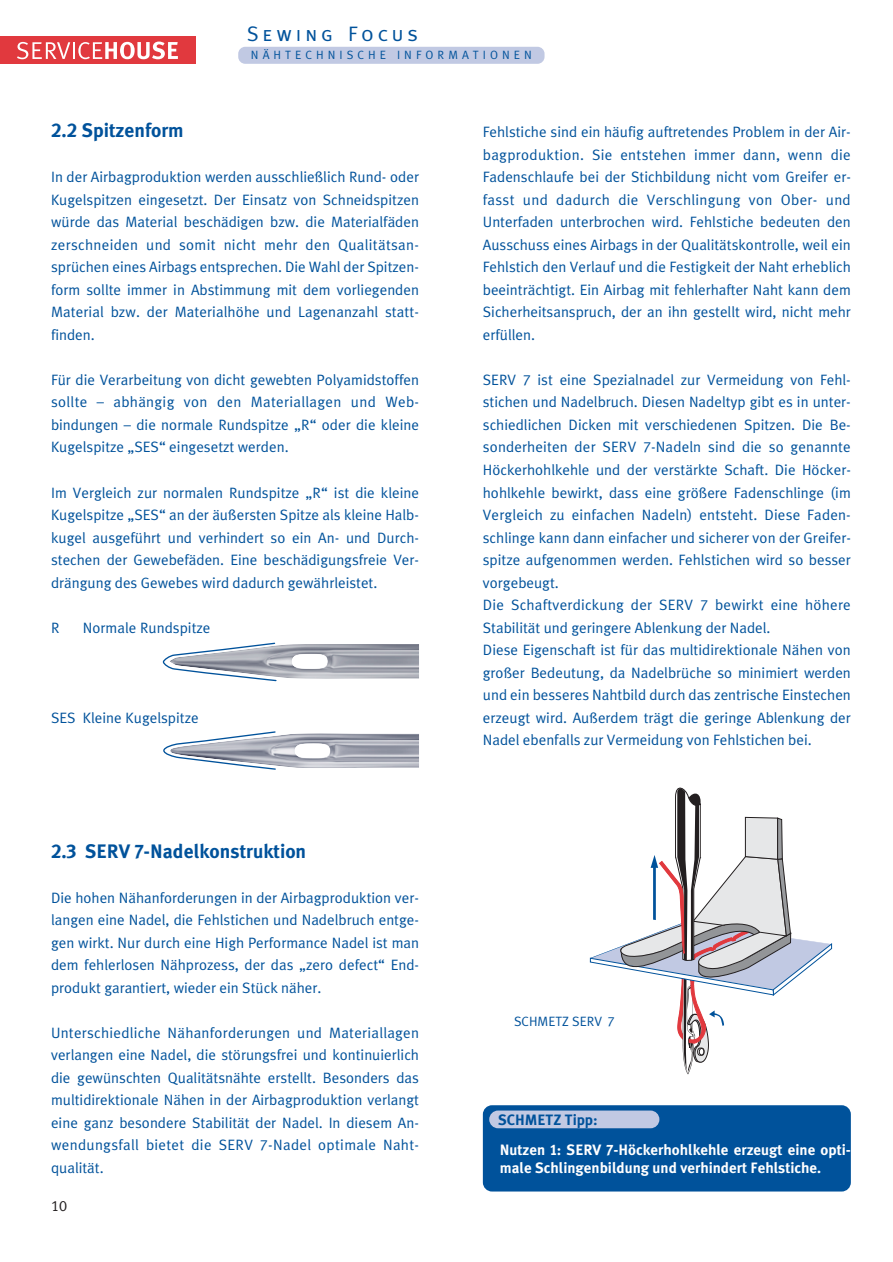
<style>
.page{position:relative;width:893px;height:1262px;background:#fff}
.page>*{position:absolute;margin:0;border:0;box-sizing:border-box;transform-origin:0 0}
.t1{font:21px "Meta Caps";letter-spacing:.185em;color:#00529b}
.t2{font:700 19.5px "Schmetz";color:#00529b}
.t3{font:15px/22.5px "Schmetz Normal";color:#00529b;text-align:justify}
.t4{font:700 15px/18.8px "Schmetz";color:#fff}
.t5{font:700 15px "Schmetz";color:#00529b}
.t6{font:15px "Schmetz Normal";color:#231f20}
.t7{font:13.5px "Schmetz Normal";color:#00529b}
.t8{font:12px "Schmetz Normal";letter-spacing:.335em;color:#00529b}
</style>
<div class="page">
<svg style="left:590px;top:787px;width:241px;height:287px"></svg>
<div style="left:0;top:36px;width:196px;height:28px;background:#e1393e"></div>
<svg style="left:17px;top:42px;width:161px;height:17px"></svg>
<div style="left:238px;top:47px;width:306px;height:17px;background:#c1c9e3;border-radius:7px"></div>
<div style="left:483px;top:1105px;width:367px;height:86px;background:#00529b;border-radius:9px"></div>
<div style="left:489px;top:1110px;width:170px;height:18px;background:#c1c9e3;border-radius:9px"></div>
<img style="left:277px;top:644px;width:142px;height:34px">
<svg style="left:162px;top:642px;width:115px;height:40px"></svg>
<img style="left:276px;top:733px;width:143px;height:35px">
<svg style="left:163px;top:731px;width:113px;height:39px"></svg>
<h1 class="t1" style="left:247px;top:22px;width:172px">Sewing Focus</h1>
<p class="t8" style="left:251px;top:50px;width:282px">NÄHTECHNISCHE INFORMATIONEN</p>
<h2 class="t2" style="left:51px;top:123px;width:134px">2.2 Spitzenform</h2>
<p class="t3" style="left:51px;top:167px;width:369px">In der Airbagproduktion werden ausschließlich Rund- oder Kugelspitzen eingesetzt. Der Einsatz von Schneidspitzen würde das Material beschädigen bzw. die Materialfäden zerschneiden und somit nicht mehr den Qualitätsan&shy;sprüchen eines Airbags entsprechen. Die Wahl der Spitzen&shy;form sollte immer in Abstimmung mit dem vorliegenden Material bzw. der Materialhöhe und Lagenanzahl statt&shy;finden.</p>
<p class="t3" style="left:51px;top:369px;width:369px">Für die Verarbeitung von dicht gewebten Polyamidstoffen sollte – abhängig von den Materiallagen und Web&shy;bindungen – die normale Rundspitze „R“ oder die kleine Kugelspitze „SES“ eingesetzt werden.</p>
<p class="t3" style="left:51px;top:482px;width:369px">Im Vergleich zur normalen Rundspitze „R“ ist die kleine Kugelspitze „SES“ an der äußersten Spitze als kleine Halb&shy;kugel ausgeführt und verhindert so ein An- und Durch&shy;stechen der Gewebefäden. Eine beschädigungsfreie Ver&shy;drängung des Gewebes wird dadurch gewährleistet.</p>
<p class="t3" style="left:51px;top:617px;width:10px">R</p>
<p class="t3" style="left:83px;top:617px;width:129px">Normale Rundspitze</p>
<p class="t3" style="left:51px;top:707px;width:149px">SES Kleine Kugelspitze</p>
<h2 class="t2" style="left:51px;top:843px;width:257px">2.3 SERV 7-Nadelkonstruktion</h2>
<p class="t3" style="left:51px;top:887px;width:369px">Die hohen Nähanforderungen in der Airbagproduktion ver&shy;langen eine Nadel, die Fehlstichen und Nadelbruch entge&shy;gen wirkt. Nur durch eine High Performance Nadel ist man dem fehlerlosen Nähprozess, der das „zero defect“ End&shy;produkt garantiert, wieder ein Stück näher.</p>
<p class="t3" style="left:51px;top:1022px;width:369px">Unterschiedliche Nähanforderungen und Materiallagen verlangen eine Nadel, die störungsfrei und kontinuierlich die gewünschten Qualitätsnähte erstellt. Besonders das multidirektionale Nähen in der Airbagproduktion verlangt eine ganz besondere Stabilität der Nadel. In diesem An&shy;wendungsfall bietet die SERV 7-Nadel optimale Naht&shy;qualität.</p>
<p class="t6" style="left:51px;top:1200px;width:18px">10</p>
<p class="t3" style="left:483px;top:122px;width:369px">Fehlstiche sind ein häufig auftretendes Problem in der Air&shy;bagproduktion. Sie entstehen immer dann, wenn die Fadenschlaufe bei der Stichbildung nicht vom Greifer er&shy;fasst und dadurch die Verschlingung von Ober- und Unterfaden unterbrochen wird. Fehlstiche bedeuten den Ausschuss eines Airbags in der Qualitätskontrolle, weil ein Fehlstich den Verlauf und die Festigkeit der Naht erheblich beeinträchtigt. Ein Airbag mit fehlerhafter Naht kann dem Sicherheitsanspruch, der an ihn gestellt wird, nicht mehr erfüllen.</p>
<p class="t3" style="left:483px;top:369px;width:369px;text-align:left">SERV 7 ist eine Spezialnadel zur Vermeidung von Fehl&shy;stichen und Nadelbruch. Diesen Nadeltyp gibt es in unter&shy;schiedlichen Dicken mit verschiedenen Spitzen. Die Be&shy;sonderheiten der SERV 7-Nadeln sind die so genannte Höckerhohlkehle und der verstärkte Schaft. Die Höcker&shy;hohlkehle bewirkt, dass eine größere Fadenschlinge (im Vergleich zu einfachen Nadeln) entsteht. Diese Faden&shy;schlinge kann dann einfacher und sicherer von der Greifer&shy;spitze aufgenommen werden. Fehlstichen wird so besser vorgebeugt.<br>Die Schaftverdickung der SERV 7 bewirkt eine höhere Stabilität und geringere Ablenkung der Nadel.<br>Diese Eigenschaft ist für das multidirektionale Nähen von großer Bedeutung, da Nadelbrüche so minimiert werden und ein besseres Nahtbild durch das zentrische Einstechen erzeugt wird. Außerdem trägt die geringe Ablenkung der Nadel ebenfalls zur Vermeidung von Fehlstichen bei.</p>
<p class="t7" style="left:514px;top:1016px;width:102px">SCHMETZ SERV 7</p>
<p class="t5" style="left:498px;top:1114px;width:101px">SCHMETZ Tipp:</p>
<p class="t4" style="left:500px;top:1141px;width:352px">Nutzen 1: SERV 7-Höckerhohlkehle erzeugt eine opti&shy;male Schlingenbildung und verhindert Fehlstiche.</p>
</div>
